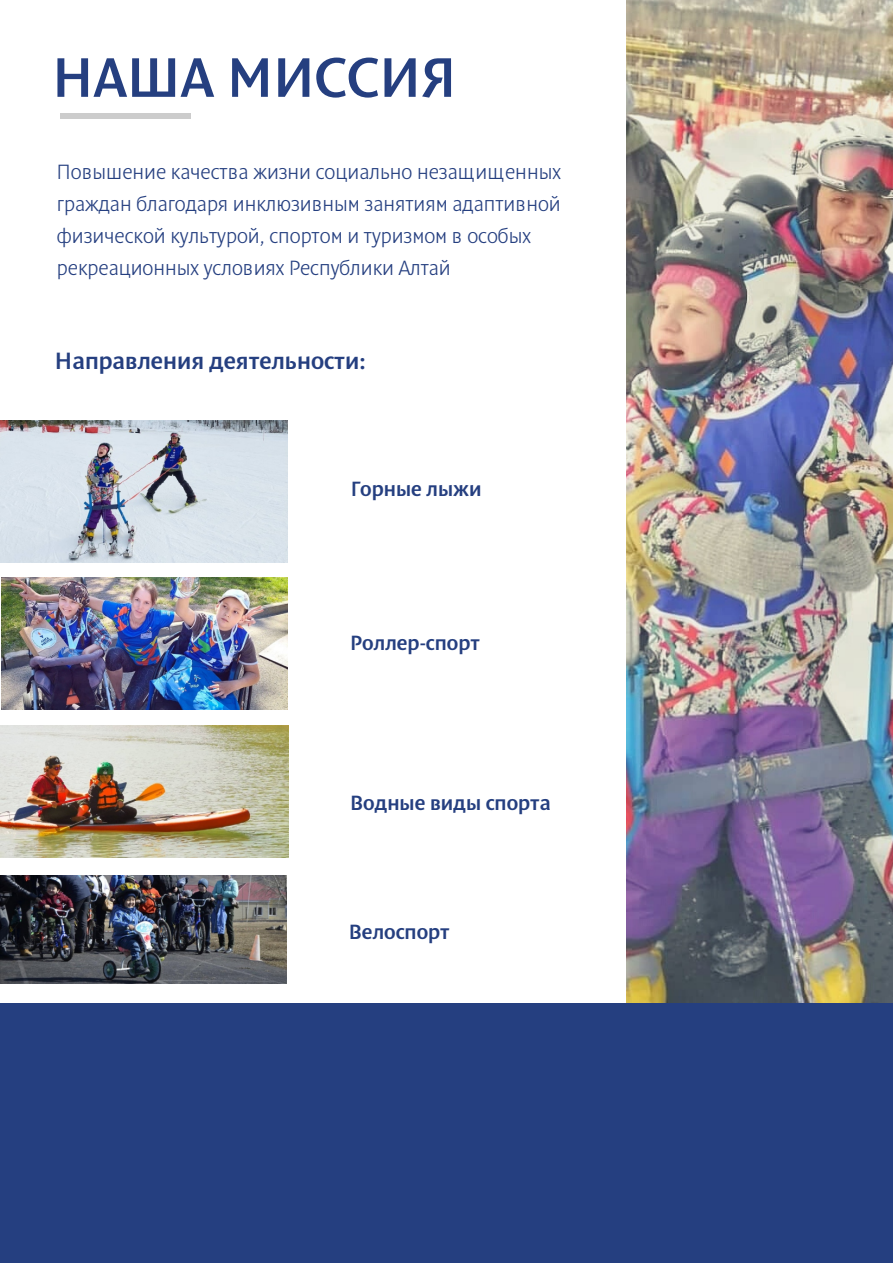
<style>
.page{position:relative;width:893px;height:1263px;background:#fff}
.page>*{position:absolute;margin:0;border:0;box-sizing:border-box;transform-origin:0 0}
.t1{font:56.55px "Denda New C";color:#253f80}
.t2{font:24px "Denda New C";color:#253f80}
.t3{font:21px/32.2px "Denda New Light C";color:#253f80}
.t4{font:21px "Denda New C";color:#253f80}
</style>
<div class="page">
<div style="left:60px;top:113px;width:130px;height:6px;background:#ccc"></div>
<img style="left:627px;top:0;width:266px;height:1003px">
<div style="left:0;top:1003px;width:893px;height:260px;background:#253f80"></div>
<img style="left:0;top:725px;width:288px;height:132px">
<img style="left:0;top:875px;width:286px;height:108px">
<img style="left:1px;top:577px;width:286px;height:133px">
<img style="left:0;top:420px;width:287px;height:142px">
<h1 class="t1" style="left:52px;top:52px;width:405px">НАША МИССИЯ</h1>
<p class="t3" style="left:57px;top:157px;width:505px">Повышение качества жизни социально незащищенных граждан благодаря инклюзивным занятиям адаптивной</p>
<p class="t3" style="left:57px;top:221px;width:475px">физической культурой, спортом и туризмом в особых рекреационных условиях Республики Алтай</p>
<p class="t2" style="left:55px;top:350px;width:312px">Направления деятельности:</p>
<p class="t4" style="left:351px;top:479px;width:132px">Горные лыжи</p>
<p class="t4" style="left:350px;top:634px;width:131px">Роллер-спорт</p>
<p class="t4" style="left:350px;top:793px;width:202px">Водные виды спорта</p>
<p class="t4" style="left:349px;top:922px;width:102px">Велоспорт</p>
</div>
